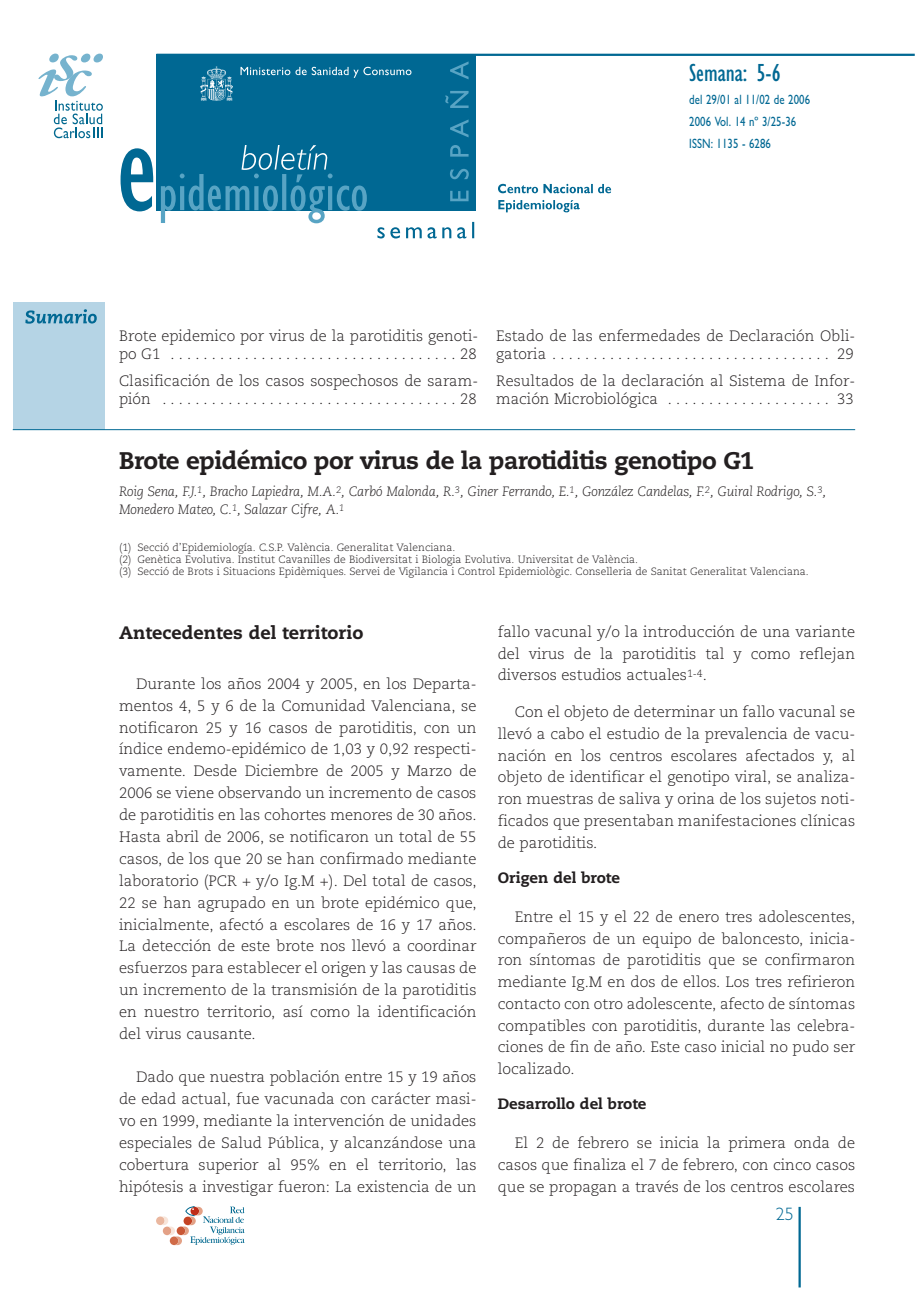
<style>
.page{position:relative;width:919px;height:1289px;background:#fff}
.page>*{position:absolute;margin:0;border:0;box-sizing:border-box;transform-origin:0 0}
.t1{font:condensed 25.5px "Gill Sans";letter-spacing:-.005em;color:#006893}
.t2{font:800 24px "Caecilia";letter-spacing:-.025em;color:#231f20}
.t3{font:800 18px "Caecilia";color:#231f20}
.t4{font:300 18px "Gill Sans";color:#006893}
.t5{font:300 15px/21.9px "Caecilia";color:#231f20;text-align:justify}
.t6{font:800 15px "Caecilia";color:#231f20}
.t7{font:italic 300 13.5px/18px "Caecilia";letter-spacing:-.015em;color:#231f20}
.t8{font:13.5px/22px "Gill Sans";letter-spacing:.01em;color:#006893;scale:.8 1}
.t9{font:300 10.5px/12px "Caecilia";color:#231f20}
</style>
<div class="page">
<hr style="left:798px;top:1206px;width:2px;height:81px;background:#006893">
<div style="left:156px;top:55px;width:320px;height:156px;background:#006893"></div>
<hr style="left:156px;top:54px;width:758px;height:2px;background:#006893">
<div style="left:13px;top:302px;width:91px;height:127px;background:#b5d4e5"></div>
<svg style="left:38px;top:55px;width:65px;height:83px"></svg>
<hr style="left:13px;top:429px;width:842px;height:1px;background:#006893">
<div style="left:156px;top:1216px;width:9px;height:8px;background:#eab79f;border-radius:50%"></div>
<svg style="left:160px;top:1206px;width:85px;height:38px"></svg>
<svg style="left:120px;top:148px;width:33px;height:63px"></svg>
<svg style="left:161px;top:145px;width:206px;height:78px"></svg>
<svg style="left:240px;top:67px;width:171px;height:11px"></svg>
<svg style="left:377px;top:222px;width:97px;height:16px"></svg>
<svg style="left:445px;top:61px;width:24px;height:140px"></svg>
<svg style="left:498px;top:184px;width:113px;height:9px"></svg>
<svg style="left:498px;top:200px;width:81px;height:12px"></svg>
<svg style="left:25px;top:309px;width:72px;height:14px"></svg>
<img style="left:201px;top:67px;width:32px;height:34px">
<h1 class="t1" style="left:689px;top:63px;width:93px">Semana: 5-6</h1>
<p class="t8" style="left:689px;top:88px;width:152px">del 29/01 al 11/02 de 2006<br>2006 Vol. 14 nº 3/25-36<br>ISSN: 1135 - 6286</p>
<p class="t5" style="left:119px;top:328px;width:360px;line-height:18px">Brote epidemico por virus de la parotiditis genoti&shy;po G1 . . . . . . . . . . . . . . . . . . . . . . . . . . . . . . . . . . . 28</p>
<p class="t5" style="left:119px;top:373px;width:360px;line-height:18px">Clasificación de los casos sospechosos de saram&shy;pión . . . . . . . . . . . . . . . . . . . . . . . . . . . . . . . . . . . . 28</p>
<p class="t5" style="left:496px;top:328px;width:360px;line-height:18px">Estado de las enfermedades de Declaración Obli&shy;gatoria . . . . . . . . . . . . . . . . . . . . . . . . . . . . . . . . . . 29</p>
<p class="t5" style="left:496px;top:373px;width:360px;line-height:18px">Resultados de la declaración al Sistema de Infor&shy;mación Microbiológica . . . . . . . . . . . . . . . . . . . . 33</p>
<h2 class="t2" style="left:119px;top:451px;width:636px">Brote epidémico por virus de la parotiditis genotipo G1</h2>
<p class="t7" style="left:119px;top:483px;width:708px">Roig Sena, F.J.<sup>1</sup>, Bracho Lapiedra, M.A.<sup>2</sup>, Carbó Malonda, R.<sup>3</sup>, Giner Ferrando, E.<sup>1</sup>, González Candelas, F.<sup>2</sup>, Guiral Rodrigo, S.<sup>3</sup>,<br>Monedero Mateo, C.<sup>1</sup>, Salazar Cifre, A.<sup>1</sup></p>
<p class="t9" style="left:119px;top:542px;width:691px">(1) Secció d’Epidemiología. C.S.P. València. Generalitat Valenciana.<br>(2) Genètica Evolutiva. Institut Cavanilles de Biodiversitat i Biologia Evolutiva. Universitat de València.<br>(3) Secció de Brots i Situacions Epidèmiques. Servei de Vigilancia i Control Epidemiològic. Conselleria de Sanitat Generalitat Valenciana.</p>
<p class="t3" style="left:119px;top:625px;width:246px">Antecedentes del territorio</p>
<p class="t5" style="left:119px;top:674px;width:359px;text-indent:17px">Durante los años 2004 y 2005, en los Departa&shy;mentos 4, 5 y 6 de la Comunidad Valenciana, se notificaron 25 y 16 casos de parotiditis, con un índice endemo-epidémico de 1,03 y 0,92 respecti&shy;vamente. Desde Diciembre de 2005 y Marzo de 2006 se viene observando un incremento de casos de parotiditis en las cohortes menores de 30 años.<br>Hasta abril de 2006, se notificaron un total de 55 casos, de los que 20 se han confirmado mediante laboratorio (PCR + y/o Ig.M +). Del total de casos, 22 se han agrupado en un brote epidémico que, inicialmente, afectó a escolares de 16 y 17 años.<br>La detección de este brote nos llevó a coordinar esfuerzos para establecer el origen y las causas de un incremento de la transmisión de la parotiditis en nuestro territorio, así como la identificación del virus causante.</p>
<p class="t5" style="left:119px;top:1067px;width:359px;text-indent:17px">Dado que nuestra población entre 15 y 19 años de edad actual, fue vacunada con carácter masi&shy;vo en 1999, mediante la intervención de unidades especiales de Salud Pública, y alcanzándose una cobertura superior al 95% en el territorio, las hipótesis a investigar fueron: La existencia de un</p>
<p class="t5" style="left:497px;top:622px;width:359px">fallo vacunal y/o la introducción de una variante del virus de la parotiditis tal y como reflejan diversos estudios actuales<sup>1-4</sup>.</p>
<p class="t5" style="left:497px;top:702px;width:359px;text-indent:17px">Con el objeto de determinar un fallo vacunal se llevó a cabo el estudio de la prevalencia de vacu&shy;nación en los centros escolares afectados y, al objeto de identificar el genotipo viral, se analiza&shy;ron muestras de saliva y orina de los sujetos noti&shy;ficados que presentaban manifestaciones clínicas de parotiditis.</p>
<p class="t6" style="left:497px;top:871px;width:124px">Origen del brote</p>
<p class="t5" style="left:497px;top:907px;width:359px;text-indent:17px">Entre el 15 y el 22 de enero tres adolescentes, compañeros de un equipo de baloncesto, inicia&shy;ron síntomas de parotiditis que se confirmaron mediante Ig.M en dos de ellos. Los tres refirieron contacto con otro adolescente, afecto de síntomas compatibles con parotiditis, durante las celebra&shy;ciones de fin de año. Este caso inicial no pudo ser localizado.</p>
<p class="t6" style="left:497px;top:1097px;width:150px">Desarrollo del brote</p>
<p class="t5" style="left:497px;top:1133px;width:359px;text-indent:17px">El 2 de febrero se inicia la primera onda de casos que finaliza el 7 de febrero, con cinco casos que se propagan a través de los centros escolares</p>
<p class="t4" style="left:775px;top:1203px;width:19px">25</p>
</div>
